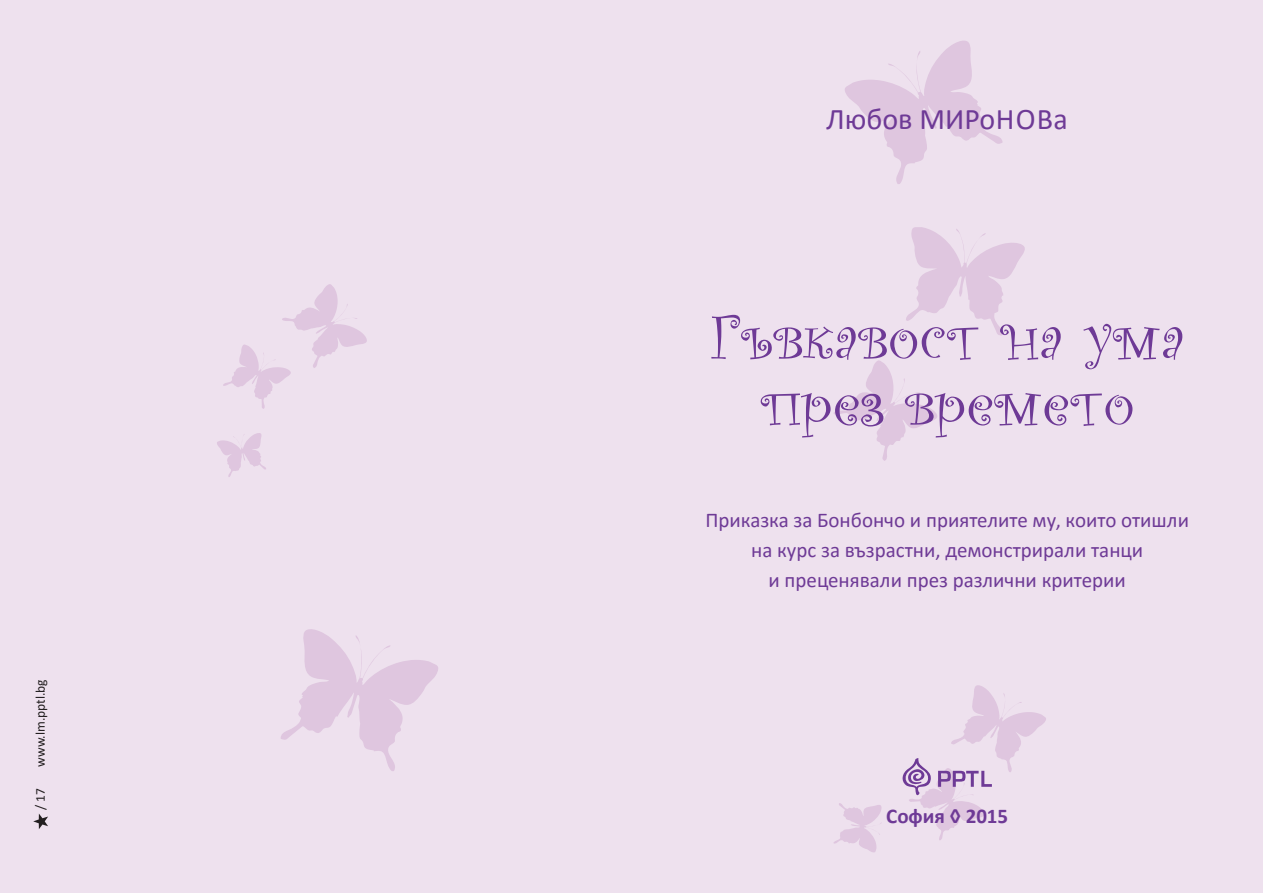
<style>
.page{position:relative;width:1263px;height:893px;background:#eee1ee}
.page>*{position:absolute;margin:0;border:0;box-sizing:border-box;transform-origin:0 0}
.t1{font:66px "Old Comedy";color:#6e3a96}
.t2{font:30px "Calibri";color:#6e3a96}
.t3{font:21px "Calibri";color:#6e3a96}
.t4{font:700 21px "Calibri";color:#6e3a96}
.t5{font:13.5px "Calibri";color:#231f20}
</style>
<div class="page">
<svg style="left:845px;top:41px;width:157px;height:143px"></svg>
<svg style="left:906px;top:227px;width:119px;height:108px"></svg>
<svg style="left:834px;top:360px;width:103px;height:101px"></svg>
<svg style="left:281px;top:629px;width:157px;height:142px"></svg>
<svg style="left:217px;top:433px;width:49px;height:44px"></svg>
<svg style="left:223px;top:284px;width:144px;height:125px"></svg>
<svg style="left:834px;top:803px;width:48px;height:49px"></svg>
<svg style="left:902px;top:685px;width:144px;height:155px"></svg>
<svg style="left:33px;top:814px;width:15px;height:15px"></svg>
<p class="t5" style="left:31px;top:767px;width:89px;rotate:-90deg">www.lm.pptl.bg</p>
<p class="t5" style="left:31px;top:810px;width:23px;rotate:-90deg">/ 17</p>
<p class="t2" style="left:826px;top:99px;width:243px">Любов МИРоНОВа</p>
<p class="t1" style="left:710px;top:298px;width:475px">Гъвкавост на ума</p>
<p class="t1" style="left:760px;top:364px;width:376px">през времето</p>
<p class="t3" style="left:705px;top:505px;width:485px">Приказка за Бонбончо и приятелите му, които отишли</p>
<p class="t3" style="left:751px;top:535px;width:394px">на курс за възрастни, демонстрирали танци</p>
<p class="t3" style="left:768px;top:565px;width:359px">и преценявали през различни критерии</p>
<p class="t4" style="left:886px;top:801px;width:124px">София ◊ 2015</p>
</div>
